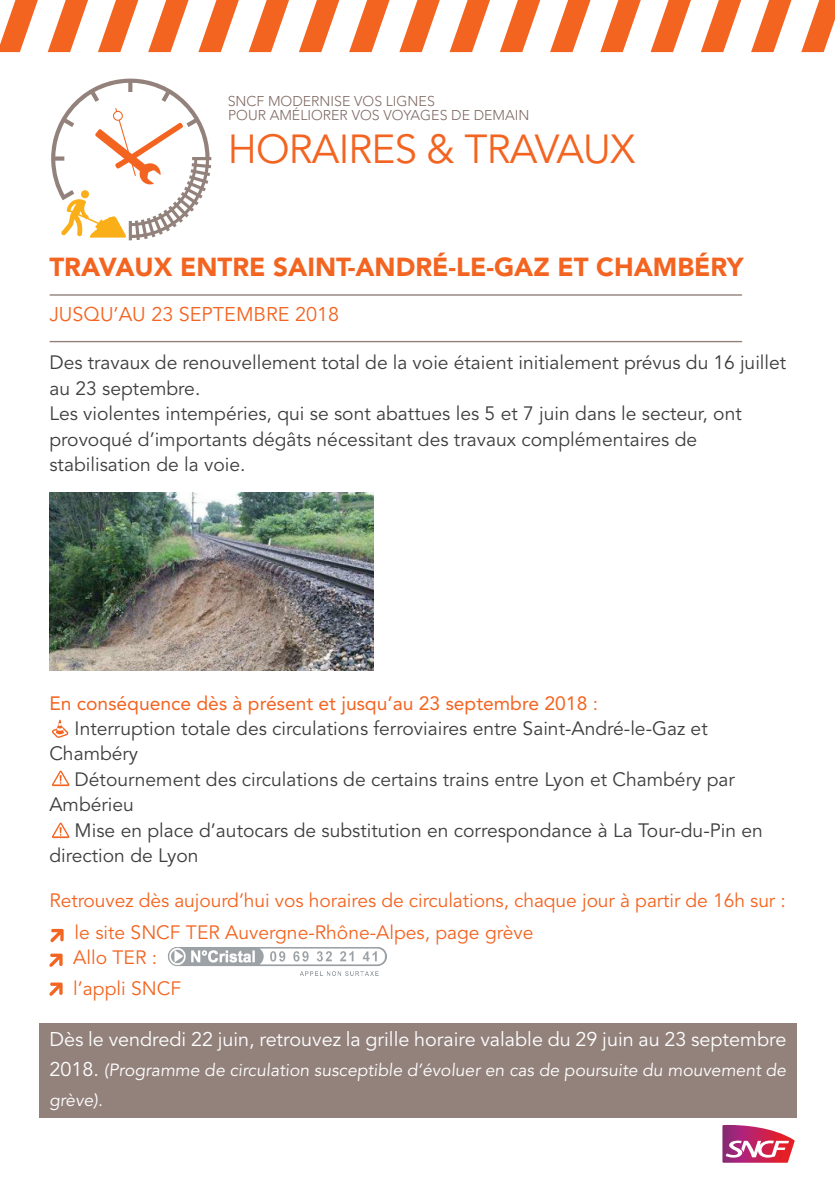
<style>
.page{position:relative;width:835px;height:1180px;background:#fff}
.page>*{position:absolute;margin:0;border:0;box-sizing:border-box;transform-origin:0 0}
.t1{font:40.25px "Avenir LT Std";letter-spacing:-.02em;color:#f36421}
.t2{font:900 25.9px "Avenir LT Std";color:#f36421}
.t3{font:19.77px "Avenir LT Std";color:#fff}
.t4{font:19.77px "Avenir LT Std";color:#f36421}
.t5{font:19.25px/25.4px "Avenir LT Std";color:#3e3e3f}
.t6{font:19.25px "Avenir LT Std";letter-spacing:-.005em;color:#f36421}
.t7{font:19.25px "Avenir LT Std";color:#f36421}
.t8{font:17.5px/30.1px "Avenir LT Std";color:#fff}
.t9{font:300 14.1px "Avenir LT Std";color:#806a63}
.s1{font-style:inherit}
.s2{font-size:19.77px}
</style>
<div class="page">
<div style="left:39px;top:1023px;width:757px;height:94px;background:#93827c"></div>
<hr style="left:50px;top:294px;width:691px;height:2px;background:#93827c">
<hr style="left:50px;top:341px;width:691px;height:1px;background:#93827c">
<svg style="left:49px;top:953px;width:14px;height:14px"></svg>
<svg style="left:49px;top:982px;width:14px;height:13px"></svg>
<svg style="left:701px;top:0;width:40px;height:52px"></svg>
<svg style="left:650px;top:0;width:41px;height:52px"></svg>
<svg style="left:600px;top:0;width:40px;height:52px"></svg>
<svg style="left:550px;top:0;width:40px;height:52px"></svg>
<svg style="left:500px;top:0;width:40px;height:52px"></svg>
<svg style="left:449px;top:0;width:41px;height:52px"></svg>
<svg style="left:399px;top:0;width:40px;height:52px"></svg>
<svg style="left:349px;top:0;width:40px;height:52px"></svg>
<svg style="left:299px;top:0;width:40px;height:52px"></svg>
<svg style="left:248px;top:0;width:41px;height:52px"></svg>
<svg style="left:198px;top:0;width:41px;height:52px"></svg>
<svg style="left:148px;top:0;width:40px;height:52px"></svg>
<svg style="left:98px;top:0;width:40px;height:52px"></svg>
<svg style="left:48px;top:0;width:40px;height:52px"></svg>
<svg style="left:0;top:0;width:38px;height:52px"></svg>
<svg style="left:751px;top:0;width:40px;height:52px"></svg>
<svg style="left:801px;top:0;width:33px;height:52px"></svg>
<svg style="left:51px;top:79px;width:160px;height:161px"></svg>
<svg style="left:722px;top:1125px;width:72px;height:37px"></svg>
<svg style="left:52px;top:719px;width:16px;height:19px"></svg>
<svg style="left:50px;top:929px;width:14px;height:13px"></svg>
<svg style="left:52px;top:770px;width:18px;height:16px"></svg>
<img style="left:167px;top:947px;width:220px;height:28px">
<svg style="left:52px;top:822px;width:18px;height:16px"></svg>
<img style="left:49px;top:492px;width:324px;height:179px">
<p class="t9" style="left:228px;top:93px;width:208px">SNCF MODERNISE VOS LIGNES</p>
<p class="t9" style="left:228px;top:107px;width:303px">POUR AMÉLIORER VOS VOYAGES DE DEMAIN</p>
<p class="t1" style="left:228px;top:126px;width:409px">HORAIRES &amp; TRAVAUX</p>
<p class="t2" style="left:49px;top:251px;width:695px">TRAVAUX ENTRE SAINT-ANDRÉ-LE-GAZ ET CHAMBÉRY</p>
<p class="t4" style="left:49px;top:302px;width:291px">JUSQU’AU 23 SEPTEMBRE 2018</p>
<p class="t5" style="left:49px;top:351px;width:738px">Des travaux de renouvellement total de la voie étaient initialement prévus du 16 juillet au 23 septembre.</p>
<p class="t5" style="left:49px;top:401px;width:693px">Les violentes intempéries, qui se sont abattues les 5 et 7 juin dans le secteur, ont</p>
<p class="t5" style="left:49px;top:427px;width:649px">provoqué d’importants dégâts nécessitant des travaux complémentaires de</p>
<p class="t5" style="left:49px;top:452px;width:198px">stabilisation de la voie.</p>
<p class="t7" style="left:49px;top:691px;width:550px">En conséquence dès à présent et jusqu’au 23 septembre 2018 <span class="s1">:</span></p>
<p class="t5" style="left:49px;top:716px;width:659px;text-indent:25px">Interruption totale des circulations ferroviaires entre Saint-André-le-Gaz et<br>Chambéry</p>
<p class="t5" style="left:49px;top:767px;width:686px;text-indent:25px">Détournement des circulations de certains trains entre Lyon et Chambéry par<br>Ambérieu</p>
<p class="t5" style="left:49px;top:818px;width:714px;text-indent:25px">Mise en place d’autocars de substitution en correspondance à La Tour-du-Pin en direction de Lyon</p>
<p class="t6" style="left:49px;top:889px;width:737px">Retrouvez dès aujourd’hui vos horaires de circulations, chaque jour à partir de 16h sur :</p>
<p class="t6" style="left:75px;top:921px;width:460px">le site SNCF TER Auvergne-Rhône-Alpes, page grève</p>
<p class="t6" style="left:73px;top:946px;width:85px">Allo TER :</p>
<p class="t6" style="left:73px;top:977px;width:109px">l’appli SNCF</p>
<p class="t3" style="left:49px;top:1027px;width:738px">Dès le vendredi 22 juin, retrouvez la grille horaire valable du 29 juin au 23 septembre</p>
<p class="t8" style="left:49px;top:1055px;width:740px"><span class="s2">2018.</span> (Programme de circulation susceptible d’évoluer en cas de poursuite du mouvement de grève).</p>
</div>
